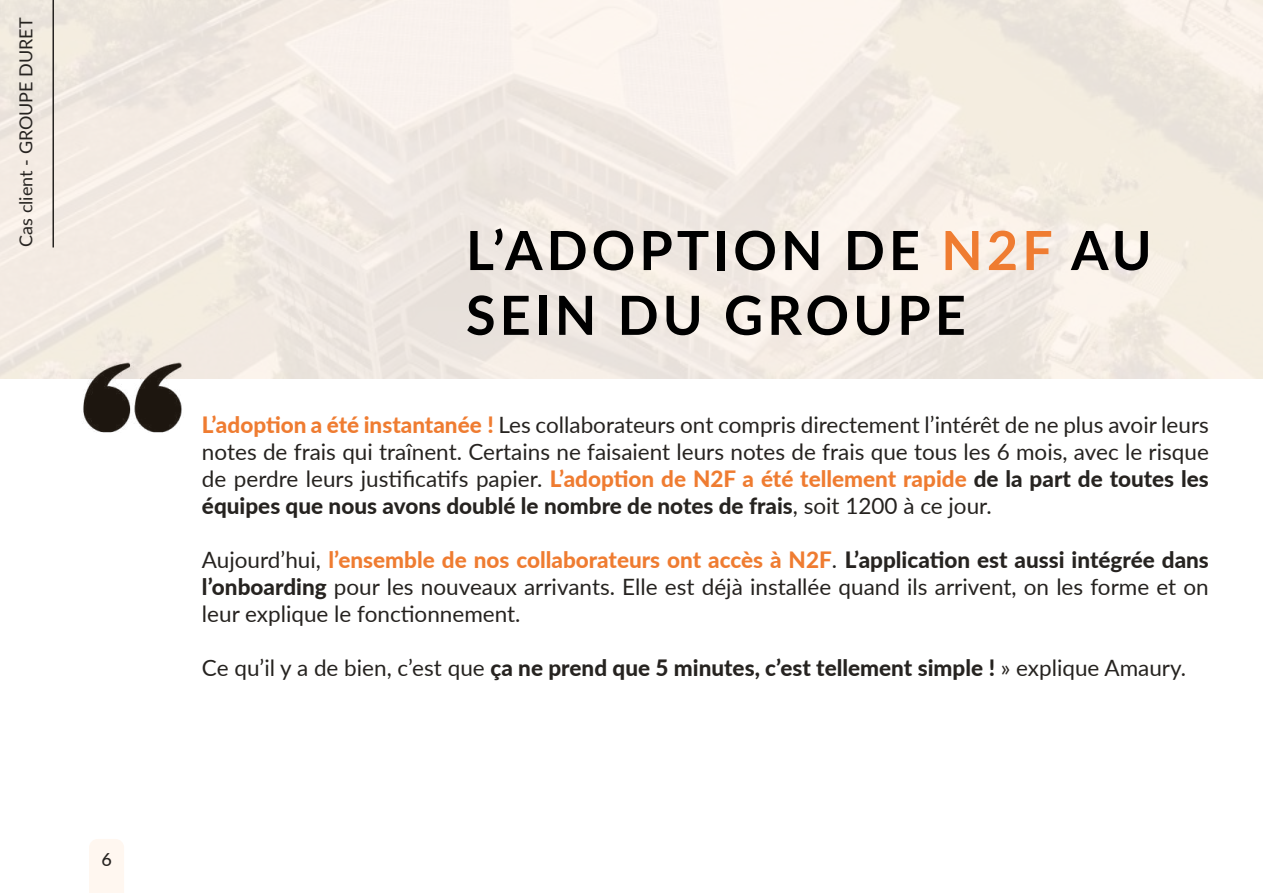
<style>
.page{position:relative;width:1263px;height:893px;background:#fff}
.page>*{position:absolute;margin:0;border:0;box-sizing:border-box;transform-origin:0 0}
.t1{font:700 54px/64.8px "Lato";letter-spacing:.075em;color:#000}
.t2{font:22.5px/27px "Lato";color:#262320;text-align:justify}
.t3{font:800 22.5px "Lato";color:#262320}
.t4{font:18px "Lato";color:#262320}
.t5{font:500 18px "Lato";color:#262320}
.s1{color:#ef7c31}
.s2{font-weight:800;color:#ef7c31}
.s3{font-weight:800}
.s4{font-weight:400}
</style>
<div class="page">
<div style="left:89px;top:839px;width:35px;height:54px;background:#fff7f0"></div>
<img style="left:82px;top:362px;width:102px;height:70px">
<hr style="left:53px;top:0;width:1px;height:247px;background:#262320">
<p class="t4" style="left:13px;top:247px;width:231px;rotate:-90deg">Cas client - GROUPE DURET</p>
<p class="t5" style="left:101px;top:847px;width:12px">6</p>
<h1 class="t1" style="left:466px;top:216px;width:687px">L’ADOPTION DE <span class="s1">N2F</span> AU<br>SEIN DU GROUPE</h1>
<p class="t2" style="left:202px;top:410px;width:1008px"><span class="s2">L’adoption a été instantanée !</span> Les collaborateurs ont compris directement l’intérêt de ne plus avoir leurs notes de frais qui traînent. Certains ne faisaient leurs notes de frais que tous les 6 mois, avec le risque de perdre leurs justificatifs papier. <span class="s2">L’adoption de N2F a été tellement rapide</span> <span class="s3">de la part de toutes les équipes que nous avons doublé le nombre de notes de frais</span>, soit 1200 à ce jour.</p>
<p class="t2" style="left:202px;top:545px;width:1008px">Aujourd’hui, <span class="s2">l’ensemble de nos collaborateurs ont accès à N2F</span>. <span class="s3">L’application est aussi intégrée dans l’onboarding</span> pour les nouveaux arrivants. Elle est déjà installée quand ils arrivent, on les forme et on leur explique le fonctionnement.</p>
<p class="t3" style="left:202px;top:651px;width:986px"><span class="s4">Ce qu’il y a de bien, c’est que</span> ça ne prend que 5 minutes, c’est tellement simple ! <span class="s4">» explique Amaury.</span></p>
</div>
